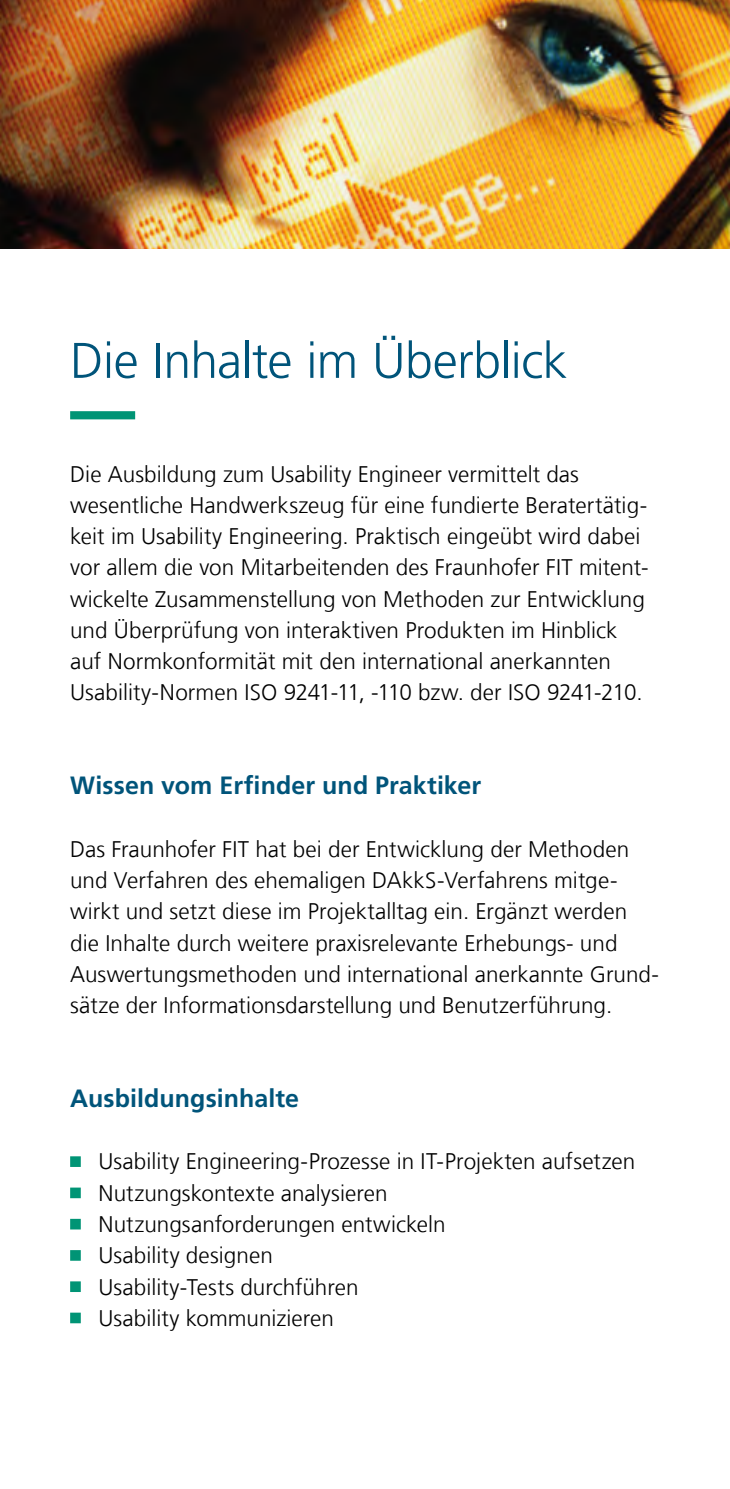
<style>
.page{position:relative;width:730px;height:1489px;background:#fff}
.page>*{position:absolute;margin:0;border:0;box-sizing:border-box;transform-origin:0 0}
.Ueberschrift_20_24_b{font:300 50px "Frutiger LT Com";letter-spacing:-.015em;color:#00547a}
.Zwischenueberschrift{font:700 25px "Frutiger LT Com";letter-spacing:.005em;color:#00547a}
.Fliesstext_9_12_5_sc{font:300 22.5px/31.2px "Frutiger LT Com";color:#000}
.Aufzaehlung_9_12_5_s{font:300 22.5px "Frutiger LT Com";letter-spacing:.005em;color:#000}
</style>
<div class="page">
<img style="left:0;top:0;width:730px;height:248px">
<svg style="left:70px;top:411px;width:66px;height:8px"></svg>
<svg style="left:70px;top:1156px;width:11px;height:10px"></svg>
<svg style="left:70px;top:1187px;width:11px;height:11px"></svg>
<svg style="left:70px;top:1218px;width:11px;height:11px"></svg>
<svg style="left:70px;top:1250px;width:11px;height:10px"></svg>
<svg style="left:70px;top:1281px;width:11px;height:10px"></svg>
<svg style="left:70px;top:1312px;width:11px;height:11px"></svg>
<p class="Ueberschrift_20_24_b" style="left:70px;top:331px;width:499px">Die Inhalte im Überblick</p>
<p class="Fliesstext_9_12_5_sc" style="left:70px;top:458px;width:580px">Die Ausbildung zum Usability Engineer vermittelt das wesentliche Handwerkszeug für eine fundierte Beratertätig&shy;keit im Usability Engineering. Praktisch eingeübt wird dabei vor allem die von Mitarbeitenden des Fraunhofer FIT mitent&shy;wickelte Zusammenstellung von Methoden zur Entwicklung und Überprüfung von interaktiven Produkten im Hinblick auf Normkonformität mit den international anerkannten Usability-Normen ISO 9241-11, -110 bzw. der ISO 9241-210.</p>
<p class="Zwischenueberschrift" style="left:70px;top:770px;width:412px">Wissen vom Erfinder und Praktiker</p>
<p class="Fliesstext_9_12_5_sc" style="left:70px;top:833px;width:589px">Das Fraunhofer FIT hat bei der Entwicklung der Methoden und Verfahren des ehemaligen DAkkS-Verfahrens mitge&shy;wirkt und setzt diese im Projektalltag ein. Ergänzt werden die Inhalte durch weitere praxisrelevante Erhebungs- und Auswertungsmethoden und international anerkannte Grund&shy;sätze der Informationsdarstellung und Benutzerführung.</p>
<p class="Zwischenueberschrift" style="left:70px;top:1083px;width:230px">Ausbildungsinhalte</p>
<p class="Aufzaehlung_9_12_5_s" style="left:99px;top:1148px;width:538px">Usability Engineering-Prozesse in IT-Projekten aufsetzen</p>
<p class="Aufzaehlung_9_12_5_s" style="left:99px;top:1179px;width:291px">Nutzungskontexte analysieren</p>
<p class="Aufzaehlung_9_12_5_s" style="left:99px;top:1210px;width:349px">Nutzungsanforderungen entwickeln</p>
<p class="Aufzaehlung_9_12_5_s" style="left:99px;top:1242px;width:176px">Usability designen</p>
<p class="Aufzaehlung_9_12_5_s" style="left:99px;top:1273px;width:262px">Usability-Tests durchführen</p>
<p class="Aufzaehlung_9_12_5_s" style="left:99px;top:1304px;width:237px">Usability kommunizieren</p>
</div>
